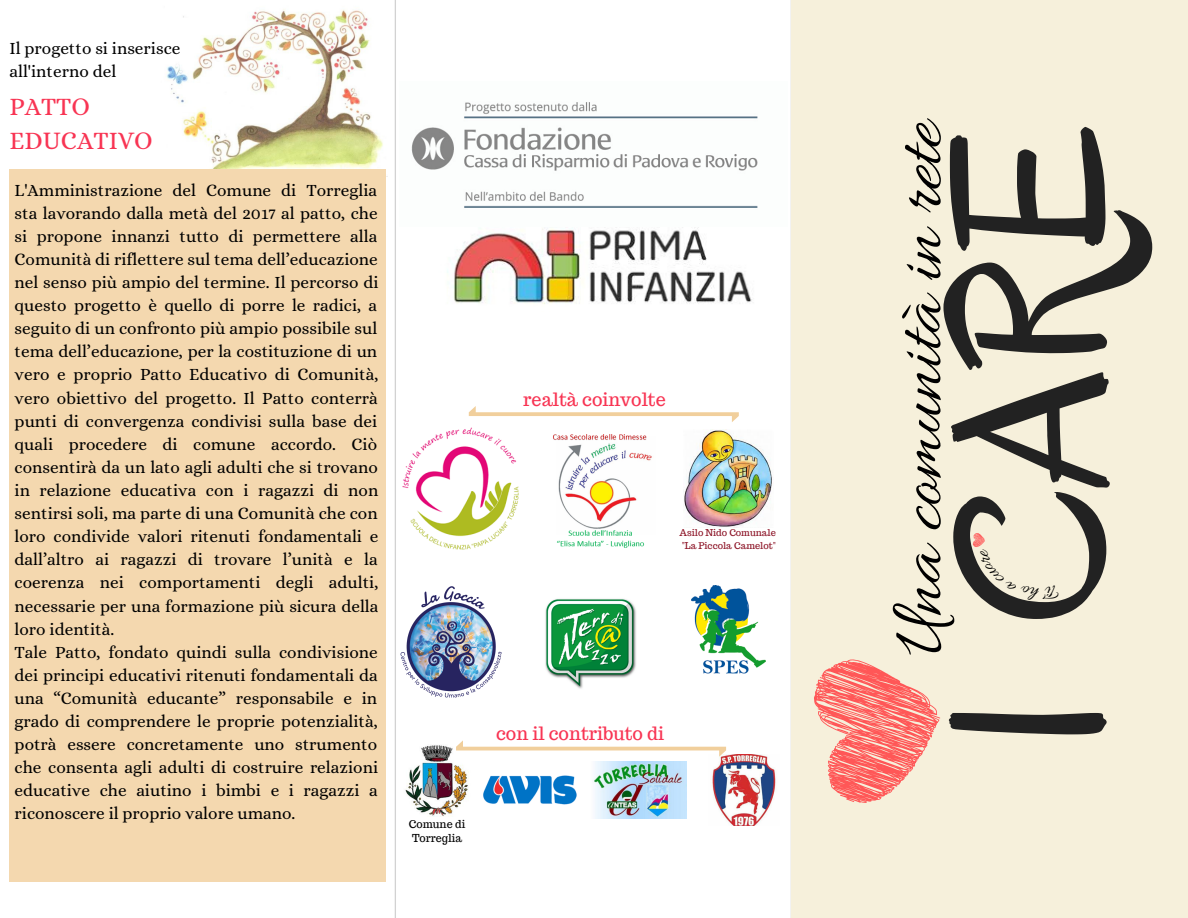
<style>
.page{position:relative;width:1188px;height:918px;background:#fff}
.page>*{position:absolute;margin:0;border:0;box-sizing:border-box;transform-origin:0 0}
.t1{font:222.75px "Oregano";color:#222}
.t2{font:77.4px "Allura";color:#000}
.t3{font:25.2px/34px "Alice";color:#f83453}
.t4{font:18px "Trocchi";color:#f83453}
.t5{font:17.25px/23.1px "Alice";color:#000}
.t6{font:10.8px/14.1px "Trocchi";color:#000}
.t7{font:9.3px/12.6px "Trocchi";color:#8b1124}
</style>
<div class="page">
<img style="left:405px;top:745px;width:64px;height:71px">
<img style="left:402px;top:427px;width:117px;height:123px">
<img style="left:683px;top:429px;width:89px;height:98px">
<img style="left:691px;top:586px;width:74px;height:88px">
<img style="left:545px;top:599px;width:91px;height:90px">
<img style="left:394px;top:586px;width:108px;height:114px">
<div style="left:791px;top:0;width:397px;height:918px;background:#f6f0db"></div>
<img style="left:153px;top:9px;width:235px;height:168px">
<img style="left:483px;top:776px;width:94px;height:29px">
<img style="left:593px;top:761px;width:93px;height:58px">
<img style="left:712px;top:754px;width:64px;height:71px">
<svg style="left:814px;top:659px;width:126px;height:144px"></svg>
<div style="left:9px;top:170px;width:377px;height:712px;background:#f4d8af"></div>
<svg style="left:456px;top:740px;width:270px;height:17px"></svg>
<img style="left:553px;top:434px;width:99px;height:114px">
<svg style="left:469px;top:406px;width:270px;height:16px"></svg>
<img style="left:447px;top:227px;width:305px;height:77px">
<img style="left:411px;top:102px;width:347px;height:106px">
<svg style="left:972px;top:533px;width:13px;height:14px"></svg>
<p class="t5" style="left:9px;top:37px;width:173px">Il progetto si inserisce all'interno del</p>
<h3 class="t3" style="left:9px;top:89px;width:145px">PATTO<br>EDUCATIVO</h3>
<p class="t5" style="left:15px;top:178px;width:365px">L'Amministrazione del Comune di Torreglia sta lavorando dalla metà del 2017 al patto, che si propone innanzi tutto di permettere alla Comunità di riflettere sul tema dell’educazione nel senso più ampio del termine. Il percorso di questo progetto è quello di porre le radici, a seguito di un confronto più ampio possibile sul tema dell’educazione, per la costituzione di un vero e proprio Patto Educativo di Comunità, vero obiettivo del progetto. Il Patto conterrà punti di convergenza condivisi sulla base dei quali procedere di comune accordo. Ciò consentirà da un lato agli adulti che si trovano in relazione educativa con i ragazzi di non sentirsi soli, ma parte di una Comunità che con loro condivide valori ritenuti fondamentali e dall’altro ai ragazzi di trovare l’unità e la coerenza nei comportamenti degli adulti, necessarie per una formazione più sicura della loro identità.<br>Tale Patto, fondato quindi sulla condivisione dei principi educativi ritenuti fondamentali da una “Comunità educante” responsabile e in grado di comprendere le proprie potenzialità, potrà essere concretamente uno strumento che consenta agli adulti di costruire relazioni educative che aiutino i bimbi e i ragazzi a riconoscere il proprio valore umano.</p>
<p class="t6" style="left:409px;top:817px;width:58px">Comune di<br>Torreglia</p>
<p class="t4" style="left:523px;top:388px;width:144px">realtà coinvolte</p>
<p class="t7" style="left:680px;top:526px;width:98px">Asilo Nido Comunale "La Piccola Camelot"</p>
<p class="t4" style="left:496px;top:722px;width:169px">con il contributo di</p>
<h2 class="t2" style="left:877px;top:656px;width:539px;rotate:-90deg">Una comunità in rete</h2>
<h1 class="t1" style="left:891px;top:753px;width:628px;rotate:-90deg">I CARE</h1>
</div>
